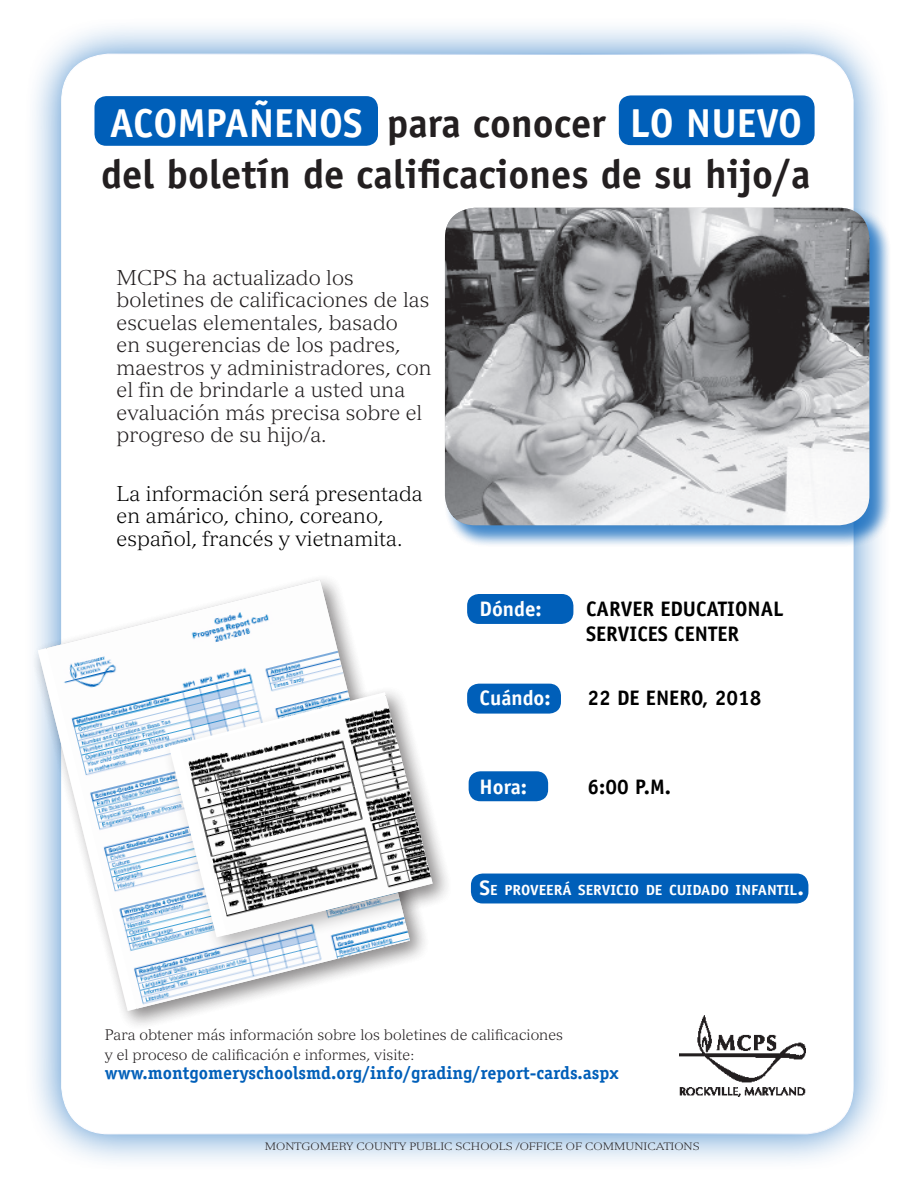
<style>
.page{position:relative;width:918px;height:1188px;background:#fff}
.page>*{position:absolute;margin:0;border:0;box-sizing:border-box;transform-origin:0 0}
.t1{font:700 40.5px/51px "Officina Sans Std";color:#231f20}
.regular_content{font:300 21px/22.5px "Versailles LT Std";color:#231f20}
.regular_content-2{font:300 21px/22.5px "Versailles LT Std";color:#000}
.Whats_new{font:700 21px/25.2px "Officina Sans Std";color:#000}
.Whats_new-2{font:700 21px "Officina Sans Std";color:#fff}
.t2{font:700 18px "Officina Serif Std";color:#005fb9}
.t3{font:300 15px/19.5px "Versailles LT Std";color:#231f20}
.Whats_new-3{font:700 14.7px "Officina Sans Std";color:#fff;scale:1.06 1}
.MCPS{font:300 10.5px "Versailles LT Std";color:#231f20;scale:1.1 1}
.s1{color:#fff}
.s2{font-size:21px}
</style>
<div class="page">
<div style="left:23px;top:16px;width:868px;height:1156px;background:#005fb9;opacity:.75"></div>
<div style="left:62px;top:54px;width:791px;height:1080px;background:#fff;border-radius:47px"></div>
<div style="left:471px;top:874px;width:337px;height:29px;background:#005fb9;border-radius:12px"></div>
<div style="left:469px;top:771px;width:79px;height:30px;background:#005fb9;border-radius:12px"></div>
<div style="left:467px;top:684px;width:94px;height:30px;background:#005fb9;border-radius:12px"></div>
<div style="left:467px;top:594px;width:106px;height:30px;background:#005fb9;border-radius:12px"></div>
<div style="left:94px;top:96px;width:284px;height:50px;background:#005fb9;border-radius:12px"></div>
<div style="left:619px;top:95px;width:196px;height:50px;background:#005fb9;border-radius:12px"></div>
<div style="left:444px;top:207px;width:448px;height:341px;background:#005fb9;opacity:.5"></div>
<img style="left:445px;top:208px;width:424px;height:317px">
<div style="left:30px;top:573px;width:400px;height:459px;background:#231f20;opacity:.31"></div>
<svg style="left:38px;top:580px;width:372px;height:431px;fill:#e6eef7"></svg>
<img style="left:47px;top:580px;width:363px;height:429px">
<div style="left:161px;top:685px;width:293px;height:273px;background:#231f20;opacity:.31"></div>
<svg style="left:169px;top:692px;width:264px;height:245px"></svg>
<img style="left:180px;top:696px;width:216px;height:90px">
<img style="left:190px;top:735px;width:215px;height:90px">
<img style="left:199px;top:774px;width:216px;height:90px">
<img style="left:209px;top:813px;width:216px;height:90px">
<img style="left:219px;top:852px;width:214px;height:83px">
<img style="left:229px;top:862px;width:204px;height:75px">
<img style="left:238px;top:901px;width:195px;height:36px">
<img style="left:680px;top:1016px;width:125px;height:81px">
<p class="t1" style="left:101px;top:98px;width:711px"><span class="s1">ACOMPAÑENOS</span> para conocer <span class="s1">LO NUEVO </span>del boletín de calificaciones de su hijo/a</p>
<p class="regular_content" style="left:117px;top:266px;width:317px">MCPS ha actualizado los boletines de calificaciones de las escuelas elementales, basado<br>en sugerencias de los padres, maestros y administradores, con el fin de brindarle a usted una evaluación más precisa sobre el progreso de su hijo/a.</p>
<p class="regular_content-2" style="left:117px;top:482px;width:308px">La información será presentada en amárico, chino, coreano, español, francés y vietnamita.</p>
<p class="Whats_new-2" style="left:480px;top:596px;width:64px">Dónde:</p>
<p class="Whats_new" style="left:586px;top:596px;width:199px">CARVER EDUCATIONAL<br>SERVICES CENTER</p>
<p class="Whats_new-2" style="left:480px;top:685px;width:73px">Cuándo:</p>
<p class="Whats_new" style="left:588px;top:685px;width:175px">22 DE ENERO, 2018</p>
<p class="Whats_new-2" style="left:480px;top:774px;width:49px">Hora:</p>
<p class="Whats_new" style="left:588px;top:774px;width:85px">6:00 P.M.</p>
<p class="Whats_new-3" style="left:480px;top:881px;width:308px"><span class="s2">S</span>E PROVEERÁ SERVICIO DE CUIDADO INFANTIL<span class="s2">.</span></p>
<p class="t3" style="left:105px;top:1025px;width:460px">Para obtener más información sobre los boletines de calificaciones y el proceso de calificación e informes, visite:</p>
<p class="t2" style="left:105px;top:1062px;width:516px">www.montgomeryschoolsmd.org/info/grading/report-cards.aspx</p>
<p class="MCPS" style="left:265px;top:1140px;width:397px">MONTGOMERY COUNTY PUBLIC SCHOOLS /OFFICE OF COMMUNICATIONS</p>
</div>
